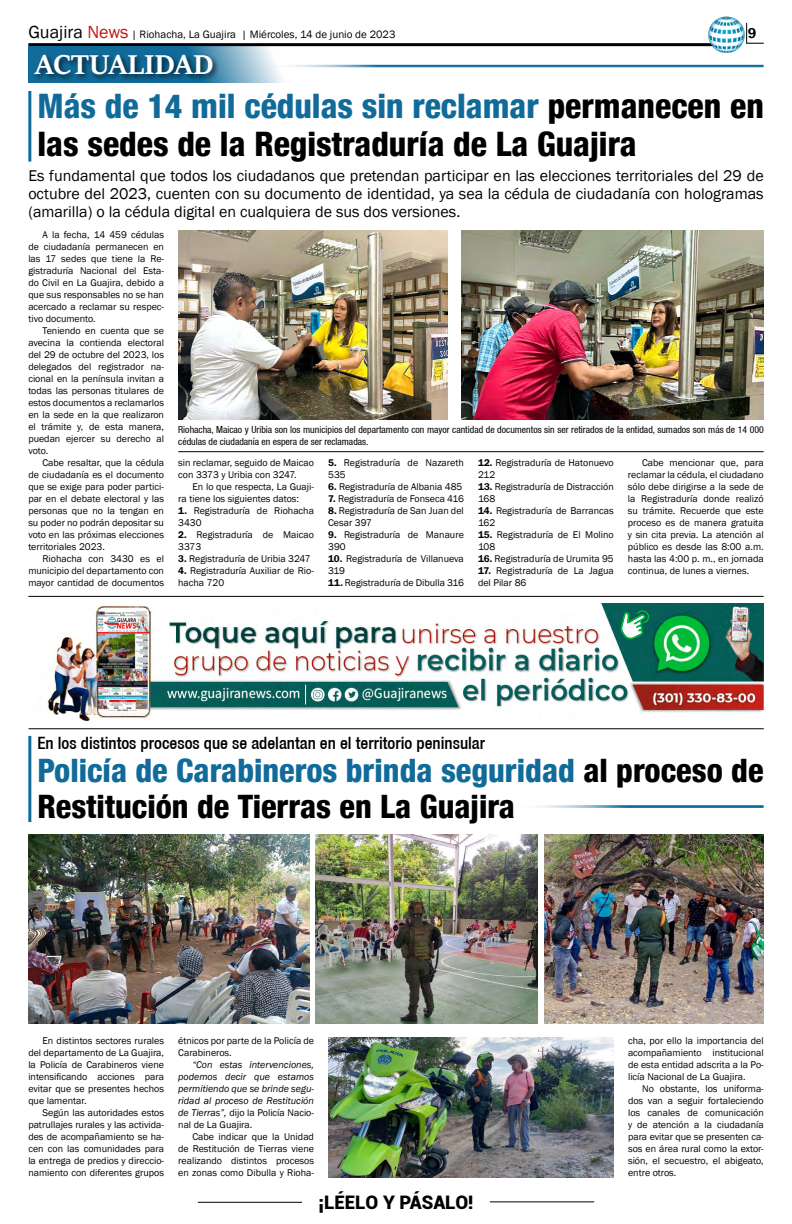
<style>
.page{position:relative;width:792px;height:1224px;background:#fff}
.page>*{position:absolute;margin:0;border:0;box-sizing:border-box;transform-origin:0 0}
.t1{font:800 condensed 33.7px/38px "Helvetica 87";color:#000}
.t2{font:800 condensed 32.3px/36.3px "Helvetica 87";color:#000}
.t3{font:700 30px "Sitka Heading";color:#fff}
.t4{font:900 18.7px "Roboto";color:#000}
.t5{font:500 condensed 17px "Helvetica 67";color:#000}
.t6{font:16px/18px "Franklin Gothic";color:#000;text-align:justify}
.t7{font:600 14.7px "Franklin Gothic";color:#000}
.t8{font:11px "Franklin Gothic";color:#000}
.t9{font:10px/12px "Franklin Gothic";color:#000}
.t10{font:italic 10px/12px "Franklin Gothic";color:#000;text-align:justify}
.t11{font:condensed 9.8px/11.6px "Helvetica 57";color:#000}
.s1{font-size:18px}
.s2{font-size:18px;color:#c91311}
.s3{color:#116b9a}
.s4{font-weight:600}
.s5{font-style:normal}
</style>
<div class="page">
<hr style="left:198px;top:1202px;width:104px;height:1px;background:#000">
<hr style="left:490px;top:1201px;width:104px;height:1px;background:#000">
<hr style="left:28px;top:43px;width:688px;height:3px;background:#000">
<img style="left:708px;top:16px;width:37px;height:37px">
<svg style="left:746px;top:23px;width:18px;height:21px"></svg>
<svg style="left:28px;top:46px;width:275px;height:37px"></svg>
<div style="left:31px;top:52px;width:189px;height:30px;background:#000;opacity:.75"></div>
<hr style="left:264px;top:65px;width:500px;height:3px;background:#116b9a">
<hr style="left:514px;top:805px;width:250px;height:3px;background:#116b9a">
<hr style="left:28px;top:91px;width:3px;height:71px;background:#116b9a">
<hr style="left:28px;top:596px;width:736px;height:1px;background:#000">
<img style="left:178px;top:231px;width:270px;height:188px">
<img style="left:461px;top:231px;width:303px;height:188px">
<hr style="left:178px;top:451px;width:586px;height:1px;background:#000">
<hr style="left:28px;top:729px;width:736px;height:1px;background:#000">
<img style="left:48px;top:604px;width:716px;height:118px">
<svg style="left:620px;top:609px;width:30px;height:32px"></svg>
<hr style="left:28px;top:736px;width:3px;height:86px;background:#116b9a">
<img style="left:28px;top:835px;width:281px;height:188px">
<img style="left:315px;top:835px;width:223px;height:188px">
<img style="left:328px;top:1037px;width:286px;height:141px">
<img style="left:545px;top:835px;width:219px;height:188px">
<p class="t8" style="left:28px;top:28px;width:369px"><span class="s1">Guajira</span> <span class="s2">News</span> | Riohacha, La Guajira | Miércoles, 14 de junio de 2023</p>
<h3 class="t7" style="left:748px;top:24px;width:10px">9</h3>
<h3 class="t3" style="left:35px;top:42px;width:179px">ACTUALIDAD</h3>
<h1 class="t1" style="left:37px;top:87px;width:728px"><span class="s3">Más de 14 mil cédulas sin reclamar</span> permanecen en las sedes de la Registraduría de La Guajira</h1>
<p class="t6" style="left:28px;top:167px;width:737px">Es fundamental que todos los ciudadanos que pretendan participar en las elecciones territoriales del 29 de octubre del 2023, cuenten con su documento de identidad, ya sea la cédula de ciudadanía con hologramas (amarilla) o la cédula digital en cualquiera de sus dos versiones.</p>
<p class="t9" style="left:28px;top:229px;width:137px;text-align:justify;text-indent:14px">A la fecha, 14 459 cédulas de ciudadanía permanecen en las 17 sedes que tiene la Re&shy;gistraduría Nacional del Esta&shy;do Civil en La Guajira, debido a que sus responsables no se han acercado a reclamar su respec&shy;tivo documento.</p>
<p class="t9" style="left:28px;top:325px;width:137px;text-align:justify;text-indent:14px">Teniendo en cuenta que se avecina la contienda electoral del 29 de octubre del 2023, los delegados del registrador na&shy;cional en la península invitan a todas las personas titulares de estos documentos a reclamarlos en la sede en la que realizaron el trámite y, de esta manera, puedan ejercer su derecho al voto.</p>
<p class="t9" style="left:28px;top:457px;width:137px;text-align:justify;text-indent:14px">Cabe resaltar, que la cédula de ciudadanía es el documento que se exige para poder partici&shy;par en el debate electoral y las personas que no la tengan en su poder no podrán depositar su voto en las próximas elecciones territoriales 2023.</p>
<p class="t9" style="left:28px;top:553px;width:137px;text-align:justify;text-indent:14px">Riohacha con 3430 es el municipio del departamento con mayor cantidad de documentos</p>
<p class="t11" style="left:178px;top:424px;width:587px">Riohacha, Maicao y Uribia son los municipios del departamento con mayor cantidad de documentos sin ser retirados de la entidad, sumados son más de 14 000 cédulas de ciudadanía en espera de ser reclamadas.</p>
<p class="t9" style="left:178px;top:457px;width:137px">sin reclamar, seguido de Maicao con 3373 y Uribia con 3247.</p>
<p class="t9" style="left:178px;top:481px;width:137px;text-indent:14px">En lo que respecta, La Guaji&shy;ra tiene los siguientes datos:</p>
<p class="t9" style="left:178px;top:505px;width:137px"><span class="s4">1.</span> Registraduría de Riohacha<br>3430</p>
<p class="t9" style="left:178px;top:529px;width:137px"><span class="s4">2.</span> Registraduría de Maicao<br>3373</p>
<p class="t9" style="left:178px;top:553px;width:134px"><span class="s4">3.</span> Registraduría de Uribia 3247</p>
<p class="t9" style="left:178px;top:565px;width:137px"><span class="s4">4.</span> Registraduría Auxiliar de Rio&shy;hacha 720</p>
<p class="t9" style="left:328px;top:457px;width:137px"><span class="s4">5.</span> Registraduría de Nazareth<br>535</p>
<p class="t9" style="left:328px;top:481px;width:136px"><span class="s4">6.</span> Registraduría de Albania 485</p>
<p class="t9" style="left:328px;top:493px;width:137px"><span class="s4">7.</span> Registraduría de Fonseca 416</p>
<p class="t9" style="left:328px;top:505px;width:137px"><span class="s4">8.</span> Registraduría de San Juan del<br>Cesar 397</p>
<p class="t9" style="left:328px;top:529px;width:137px"><span class="s4">9.</span> Registraduría de Manaure<br>390</p>
<p class="t9" style="left:328px;top:553px;width:137px"><span class="s4">10.</span> Registraduría de Villanueva<br>319</p>
<p class="t9" style="left:328px;top:577px;width:137px"><span class="s4">11.</span> Registraduría de Dibulla 316</p>
<p class="t9" style="left:478px;top:457px;width:137px"><span class="s4">12.</span> Registraduría de Hatonuevo<br>212</p>
<p class="t9" style="left:478px;top:481px;width:137px"><span class="s4">13.</span> Registraduría de Distracción<br>168</p>
<p class="t9" style="left:478px;top:505px;width:137px"><span class="s4">14.</span> Registraduría de Barrancas<br>162</p>
<p class="t9" style="left:478px;top:529px;width:137px"><span class="s4">15.</span> Registraduría de El Molino<br>108</p>
<p class="t9" style="left:478px;top:553px;width:137px"><span class="s4">16.</span> Registraduría de Urumita 95</p>
<p class="t9" style="left:478px;top:565px;width:137px"><span class="s4">17.</span> Registraduría de La Jagua del Pilar 86</p>
<p class="t9" style="left:628px;top:457px;width:137px;text-align:justify;text-indent:14px">Cabe mencionar que, para reclamar la cédula, el ciudadano sólo debe dirigirse a la sede de la Registraduría donde realizó su trámite. Recuerde que este proceso es de manera gratuita y sin cita previa. La atención al público es desde las 8:00 a.m. hasta las 4:00 p. m., en jornada continua, de lunes a viernes.</p>
<h3 class="t5" style="left:37px;top:733px;width:449px">En los distintos procesos que se adelantan en el territorio peninsular</h3>
<h2 class="t2" style="left:37px;top:752px;width:728px"><span class="s3">Policía de Carabineros brinda seguridad</span> al proceso de<br>Restitución de Tierras en La Guajira</h2>
<p class="t9" style="left:28px;top:1035px;width:137px;text-align:justify;text-indent:14px">En distintos sectores rurales del departamento de La Guajira, la Policía de Carabineros viene intensificando acciones para evitar que se presentes hechos que lamentar.</p>
<p class="t9" style="left:28px;top:1107px;width:137px;text-align:justify;text-indent:14px">Según las autoridades estos patrullajes rurales y las activida&shy;des de acompañamiento se ha&shy;cen con las comunidades para la entrega de predios y direccio&shy;namiento con diferentes grupos</p>
<p class="t9" style="left:178px;top:1035px;width:137px">étnicos por parte de la Policía de<br>Carabineros.</p>
<p class="t10" style="left:178px;top:1059px;width:137px;text-indent:14px">“Con estas intervenciones, podemos decir que estamos permitiendo que se brinde segu&shy;ridad al proceso de Restitución de Tierras”, <span class="s5">dijo la Policía Nacio&shy;nal de La Guajira.</span></p>
<p class="t9" style="left:178px;top:1131px;width:137px;text-align:justify;text-indent:14px">Cabe indicar que la Unidad de Restitución de Tierras viene realizando distintos procesos en zonas como Dibulla y Rioha-</p>
<h3 class="t4" style="left:318px;top:1189px;width:157px">¡LÉELO Y PÁSALO!</h3>
<p class="t9" style="left:628px;top:1035px;width:137px;text-align:justify">cha, por ello la importancia del acompañamiento institucional de esta entidad adscrita a la Po&shy;licía Nacional de La Guajira.</p>
<p class="t9" style="left:628px;top:1083px;width:137px;text-align:justify;text-indent:14px">No obstante, los uniforma&shy;dos van a seguir fortaleciendo los canales de comunicación y de atención a la ciudadanía para evitar que se presenten ca&shy;sos en área rural como la extor&shy;sión, el secuestro, el abigeato, entre otros.</p>
</div>
